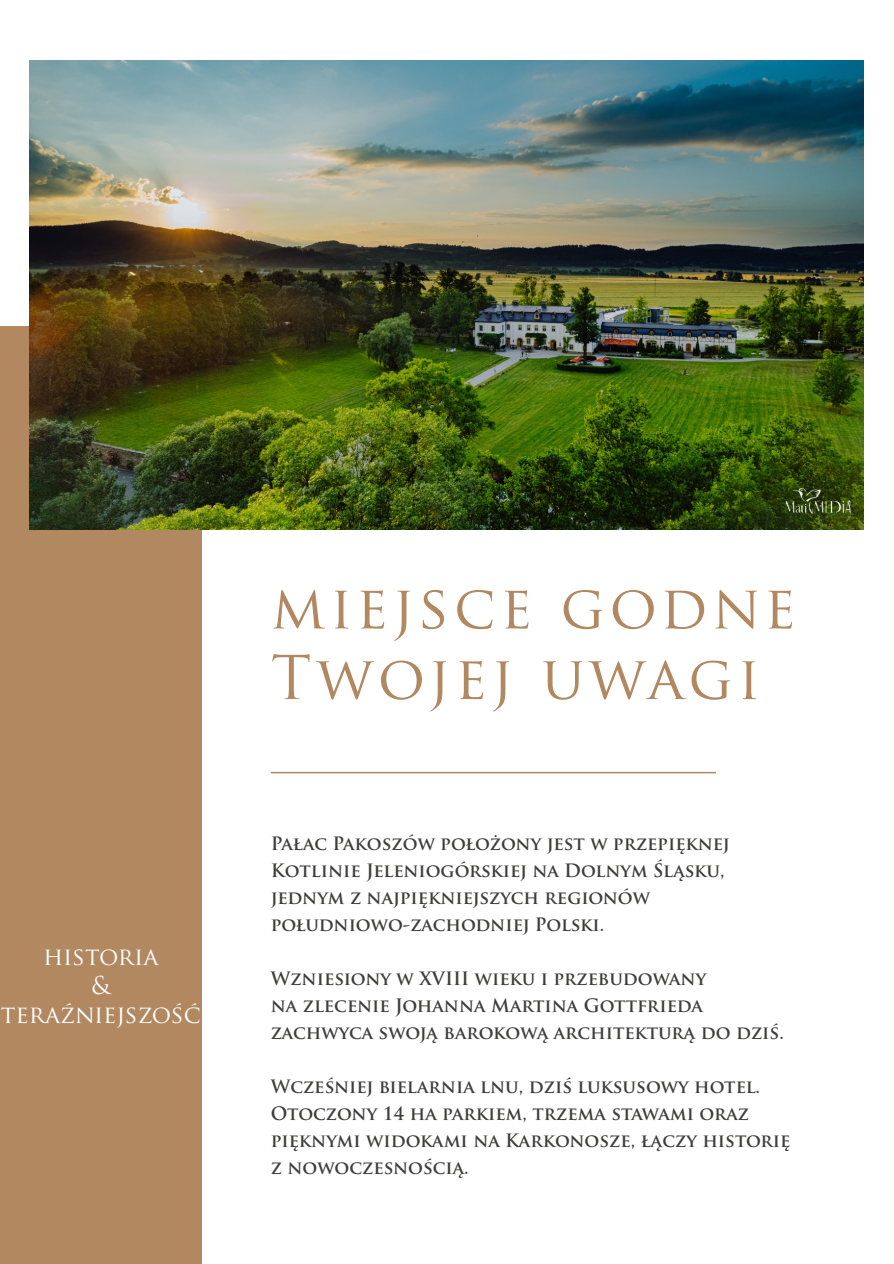
<style>
.page{position:relative;width:894px;height:1264px;background:#fff}
.page>*{position:absolute;margin:0;border:0;box-sizing:border-box;transform-origin:0 0}
.t1{font:58.8px/70.5px "Trajan Pro";letter-spacing:.075em;color:#b18860}
.t2{font:24px/28.8px "Trajan Pro";color:#fff;text-align:center}
.t3{font:700 18px/27px "Trajan Pro";color:#3d3d3c}
</style>
<div class="page">
<div style="left:0;top:327px;width:202px;height:936px;background:#b18860"></div>
<img style="left:29px;top:60px;width:834px;height:469px">
<hr style="left:271px;top:772px;width:444px;height:1px;background:#b2885f">
<h2 class="t2" style="left:1px;top:941px;width:201px">historia<br>&amp; teraźniejszość</h2>
<h1 class="t1" style="left:271px;top:571px;width:526px">miejsce godne<br>Twojej uwagi</h1>
<p class="t3" style="left:271px;top:830px;width:460px">Pałac Pakoszów położony jest w przepięknej Kotlinie Jeleniogórskiej na Dolnym Śląsku, jednym z najpiękniejszych regionów południowo-zachodniej Polski.</p>
<p class="t3" style="left:271px;top:965px;width:514px">Wzniesiony w XVIII wieku i przebudowany<br>na zlecenie Johanna Martina Gottfrieda zachwyca swoją barokową architekturą do dziś.</p>
<p class="t3" style="left:271px;top:1073px;width:521px">Wcześniej bielarnia lnu, dziś luksusowy hotel.<br>Otoczony 14 ha parkiem, trzema stawami oraz pięknymi widokami na Karkonosze, łączy historię z nowoczesnością.</p>
</div>
